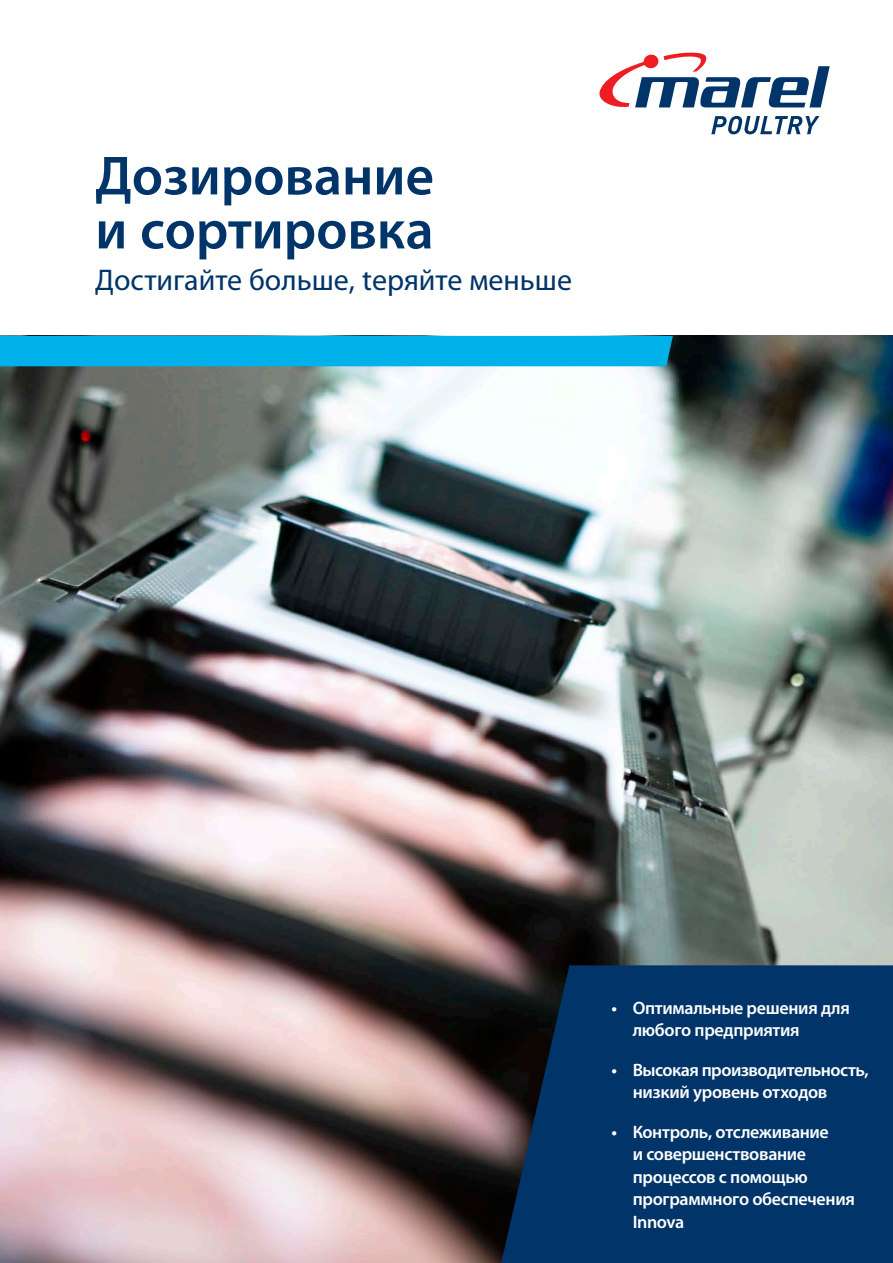
<style>
.page{position:relative;width:893px;height:1263px;background:#fff}
.page>*{position:absolute;margin:0;border:0;box-sizing:border-box;transform-origin:0 0}
.t1{font:600 55.5px/54px "Myriad Pro";color:#013469}
.t2{font:30px "Myriad Pro";color:#013469}
.t3{font:600 18px/22.5px "Myriad Pro";letter-spacing:-.02em;color:#fff}
</style>
<div class="page">
<img style="left:0;top:336px;width:893px;height:927px">
<div style="left:0;top:336px;width:673px;height:30px;background:#00b1ea"></div>
<svg style="left:599px;top:52px;width:231px;height:56px"></svg>
<svg style="left:711px;top:116px;width:108px;height:18px"></svg>
<svg style="left:501px;top:965px;width:392px;height:298px;background:#033162"></svg>
<h1 class="t1" style="left:95px;top:150px;width:340px">Дозирование и сортировка</h1>
<h2 class="t2" style="left:95px;top:264px;width:478px">Достигайте больше, tеряйте меньше</h2>
<p class="t3" style="left:633px;top:997px;width:219px;text-indent:-21px">• Оптимальные решения для любого предприятия</p>
<p class="t3" style="left:633px;top:1059px;width:237px;text-indent:-21px">• Высокая производительность, низкий уровень отходов</p>
<p class="t3" style="left:633px;top:1121px;width:224px;text-indent:-21px">• Контроль, отслеживание<br>и совершенствование процессов с помощью программного обеспечения<br>Innova</p>
</div>
